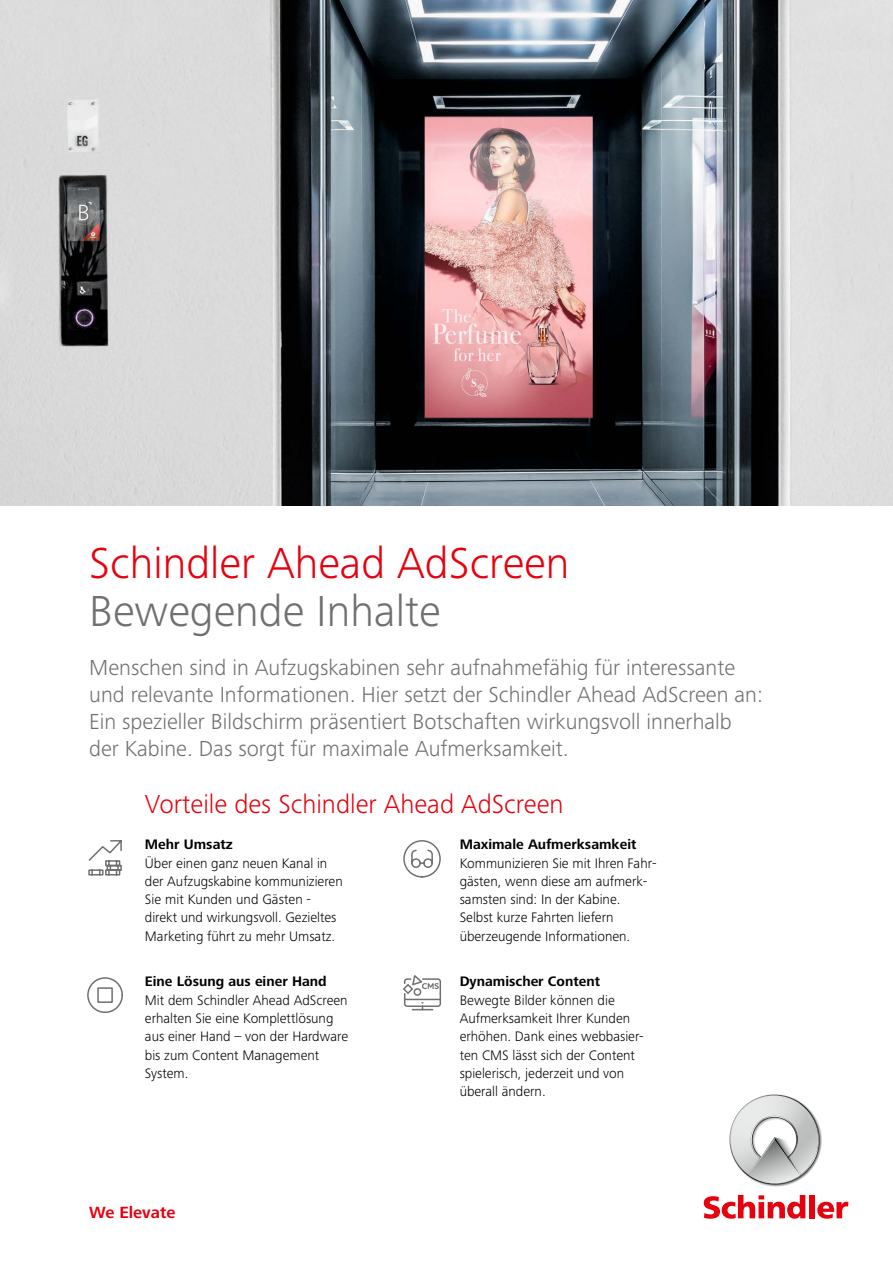
<style>
.page{position:relative;width:893px;height:1263px;background:#fff}
.page>*{position:absolute;margin:0;border:0;box-sizing:border-box;transform-origin:0 0}
.t1{font:300 45px "Frutiger Next LTW1 G";color:#e7000e}
.t2{font:300 45px "Frutiger Next LTW1 G";color:#6f7070}
.t3{font:300 27px "Frutiger Next LTW1 G";color:#e7000e}
.t4{font:300 22.5px/27px "Frutiger Next LTW1 G";color:#6f7070}
.t5{font:700 16.8px "Frutiger Next LTW1 G";color:#e7000e}
.t6{font:300 14.25px/18.3px "Frutiger Next LTW1 G";color:#000}
.t7{font:700 14.25px "Frutiger Next LTW1 G";color:#000}
</style>
<div class="page">
<img style="left:0;top:0;width:893px;height:505px">
<svg style="left:704px;top:1195px;width:101px;height:24px"></svg>
<div style="left:809px;top:1195px;width:6px;height:23px;background:#e7000e"></div>
<svg style="left:817px;top:1202px;width:31px;height:17px"></svg>
<svg style="left:729px;top:1094px;width:90px;height:90px"></svg>
<svg style="left:403px;top:975px;width:39px;height:36px"></svg>
<svg style="left:87px;top:977px;width:36px;height:36px"></svg>
<svg style="left:403px;top:840px;width:38px;height:38px"></svg>
<svg style="left:88px;top:840px;width:34px;height:36px"></svg>
<h1 class="t1" style="left:89px;top:537px;width:482px">Schindler Ahead AdScreen</h1>
<h1 class="t2" style="left:89px;top:585px;width:353px">Bewegende Inhalte</h1>
<p class="t4" style="left:89px;top:654px;width:675px">Menschen sind in Aufzugskabinen sehr aufnahmefähig für interessante und relevante Informationen. Hier setzt der Schindler Ahead AdScreen an:<br>Ein spezieller Bildschirm präsentiert Botschaften wirkungsvoll innerhalb der Kabine. Das sorgt für maximale Aufmerksamkeit.</p>
<h2 class="t3" style="left:145px;top:788px;width:420px">Vorteile des Schindler Ahead AdScreen</h2>
<p class="t7" style="left:460px;top:836px;width:178px">Maximale Aufmerksamkeit</p>
<p class="t6" style="left:460px;top:854px;width:198px">Kommunizieren Sie mit Ihren Fahr&shy;gästen, wenn diese am aufmerk&shy;samsten sind: In der Kabine.<br>Selbst kurze Fahrten liefern überzeugende Informationen.</p>
<p class="t7" style="left:145px;top:836px;width:89px">Mehr Umsatz</p>
<p class="t6" style="left:145px;top:854px;width:199px">Über einen ganz neuen Kanal in der Aufzugskabine kommunizieren<br>Sie mit Kunden und Gästen - direkt und wirkungsvoll. Gezieltes<br>Marketing führt zu mehr Umsatz.</p>
<p class="t7" style="left:145px;top:973px;width:183px">Eine Lösung aus einer Hand</p>
<p class="t6" style="left:145px;top:991px;width:205px">Mit dem Schindler Ahead AdScreen erhalten Sie eine Komplettlösung aus einer Hand – von der Hardware bis zum Content Management<br>System.</p>
<p class="t7" style="left:460px;top:973px;width:142px">Dynamischer Content</p>
<p class="t6" style="left:460px;top:991px;width:186px">Bewegte Bilder können die<br>Aufmerksamkeit Ihrer Kunden erhöhen. Dank eines webbasier&shy;ten CMS lässt sich der Content spielerisch, jederzeit und von überall ändern.</p>
<p class="t5" style="left:89px;top:1203px;width:88px">We Elevate</p>
</div>
